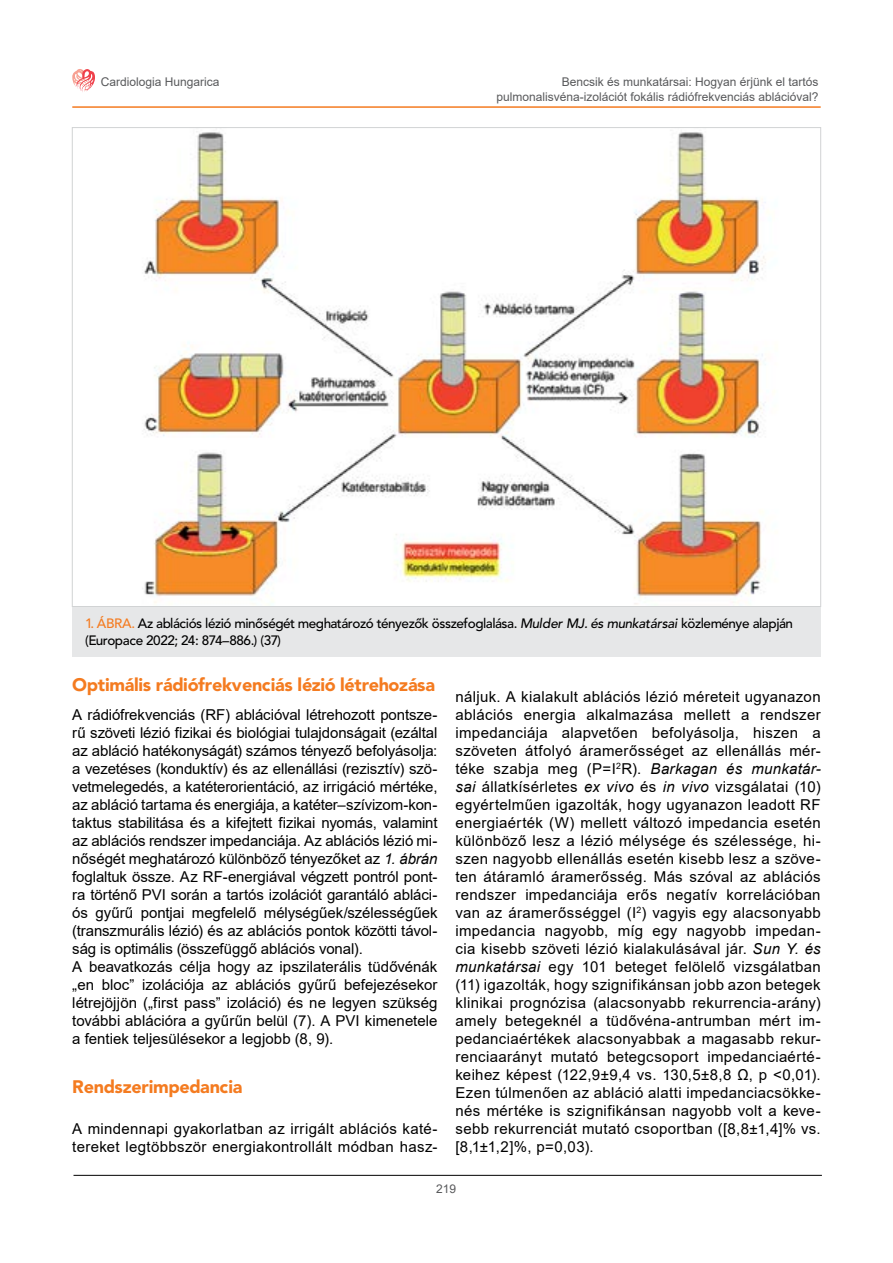
<style>
.page{position:relative;width:893px;height:1263px;background:#fff}
.page>*{position:absolute;margin:0;border:0;box-sizing:border-box;transform-origin:0 0}
.t1{font:18px "Avenir Blk PFL";letter-spacing:-.01em;color:#f47b20}
.t2{font:15px/18px "Arial";letter-spacing:-.005em;color:#000}
.t3{font:15px/18px "Arial";letter-spacing:.02em;color:#000}
.t4{font:13.5px/16.5px "Avenir Md PFL";color:#000}
.t5{font:12px/14.4px "Arial";color:#58595b;text-align:right}
.s1{color:#f47b20}
.s2{font-style:italic}
</style>
<div class="page">
<hr style="left:74px;top:1175px;width:748px;height:1px;background:#000">
<svg style="left:72px;top:69px;width:23px;height:23px"></svg>
<hr style="left:72px;top:106px;width:749px;height:2px;background:#f47b20">
<img style="left:144px;top:131px;width:622px;height:473px">
<div style="left:72px;top:606px;width:749px;height:50px;background:#e6e7e8"></div>
<p class="t5" style="left:101px;top:75px;width:120px">Cardiologia Hungarica</p>
<p class="t5" style="left:496px;top:75px;width:324px">Bencsik és munkatársai: Hogyan érjünk el tartós pulmonalisvéna-izolációt fokális rádiófrekvenciás ablációval?</p>
<p class="t4" style="left:85px;top:616px;width:709px"><span class="s1">1. ÁBRA.</span> Az ablációs lézió minőségét meghatározó tényezők összefoglalása. <span class="s2">Mulder MJ. és munkatársai</span> közleménye alapján (Europace 2022; 24: 874–886.) (37)</p>
<p class="t1" style="left:72px;top:674px;width:364px">Optimális rádiófrekvenciás lézió létrehozása</p>
<p class="t2" style="left:72px;top:706px;width:367px">A rádiófrekvenciás (RF) ablációval létrehozott pontsze&shy;rű szöveti lézió fizikai és biológiai tulajdonságait (ezáltal az abláció hatékonyságát) számos tényező befolyásolja: a vezetéses (konduktív) és az ellenállási (rezisztív) szö&shy;vetmelegedés, a katéterorientáció, az irrigáció mértéke, az abláció tartama és energiája, a katéter–szívizom-kon&shy;taktus stabilitása és a kifejtett fizikai nyomás, valamint az ablációs rendszer impedanciája. Az ablációs lézió mi&shy;nőségét meghatározó különböző tényezőket az <span class="s2">1. ábrán </span>foglaltuk össze. Az RF-energiával végzett pontról pont&shy;ra történő PVI során a tartós izolációt garantáló abláci&shy;ós gyűrű pontjai megfelelő mélységűek/szélességűek (transzmurális lézió) és az ablációs pontok közötti távol&shy;ság is optimális (összefüggő ablációs vonal).<br>A beavatkozás célja hogy az ipszilaterális tüdővénák „en bloc” izolációja az ablációs gyűrű befejezésekor létrejöjjön („first pass” izoláció) és ne legyen szükség további ablációra a gyűrűn belül (7). A PVI kimenetele a fentiek teljesülésekor a legjobb (8, 9).</p>
<p class="t1" style="left:72px;top:1075px;width:172px">Rendszerimpedancia</p>
<p class="t3" style="left:72px;top:1120px;width:367px">A mindennapi gyakorlatban az irrigált ablációs katé&shy;tereket legtöbbször energiakontrollált módban hasz-</p>
<p class="t2" style="left:455px;top:688px;width:367px;text-align:justify">náljuk. A kialakult ablációs lézió méreteit ugyanazon ablációs energia alkalmazása mellett a rendszer impedanciája alapvetően befolyásolja, hiszen a szöveten átfolyó áramerősséget az ellenállás mér&shy;téke szabja meg (P=I<sup>2</sup>R). <span class="s2">Barkagan és munkatár&shy;sai</span> állatkísérletes <span class="s2">ex vivo</span> és <span class="s2">in vivo</span> vizsgálatai (10) egyértelműen igazolták, hogy ugyanazon leadott RF energiaérték (W) mellett változó impedancia esetén különböző lesz a lézió mélysége és szélessége, hi&shy;szen nagyobb ellenállás esetén kisebb lesz a szöve&shy;ten átáramló áramerősség. Más szóval az ablációs rendszer impedanciája erős negatív korrelációban van az áramerősséggel (I<sup>2</sup>) vagyis egy alacsonyabb impedancia nagyobb, míg egy nagyobb impedan&shy;cia kisebb szöveti lézió kialakulásával jár. <span class="s2">Sun Y. és munkatársai</span> egy 101 beteget felölelő vizsgálatban (11) igazolták, hogy szignifikánsan jobb azon betegek klinikai prognózisa (alacsonyabb rekurrencia-arány) amely betegeknél a tüdővéna-antrumban mért im&shy;pedanciaértékek alacsonyabbak a magasabb rekur&shy;renciaarányt mutató betegcsoport impedanciaérté&shy;keihez képest (122,9±9,4 vs. 130,5±8,8 Ω, p &lt;0,01).<br>Ezen túlmenően az abláció alatti impedanciacsökke&shy;nés mértéke is szignifikánsan nagyobb volt a keve&shy;sebb rekurrenciát mutató csoportban ([8,8±1,4]% vs. [8,1±1,2]%, p=0,03).</p>
<p class="t5" style="left:436px;top:1181px;width:22px">219</p>
</div>
